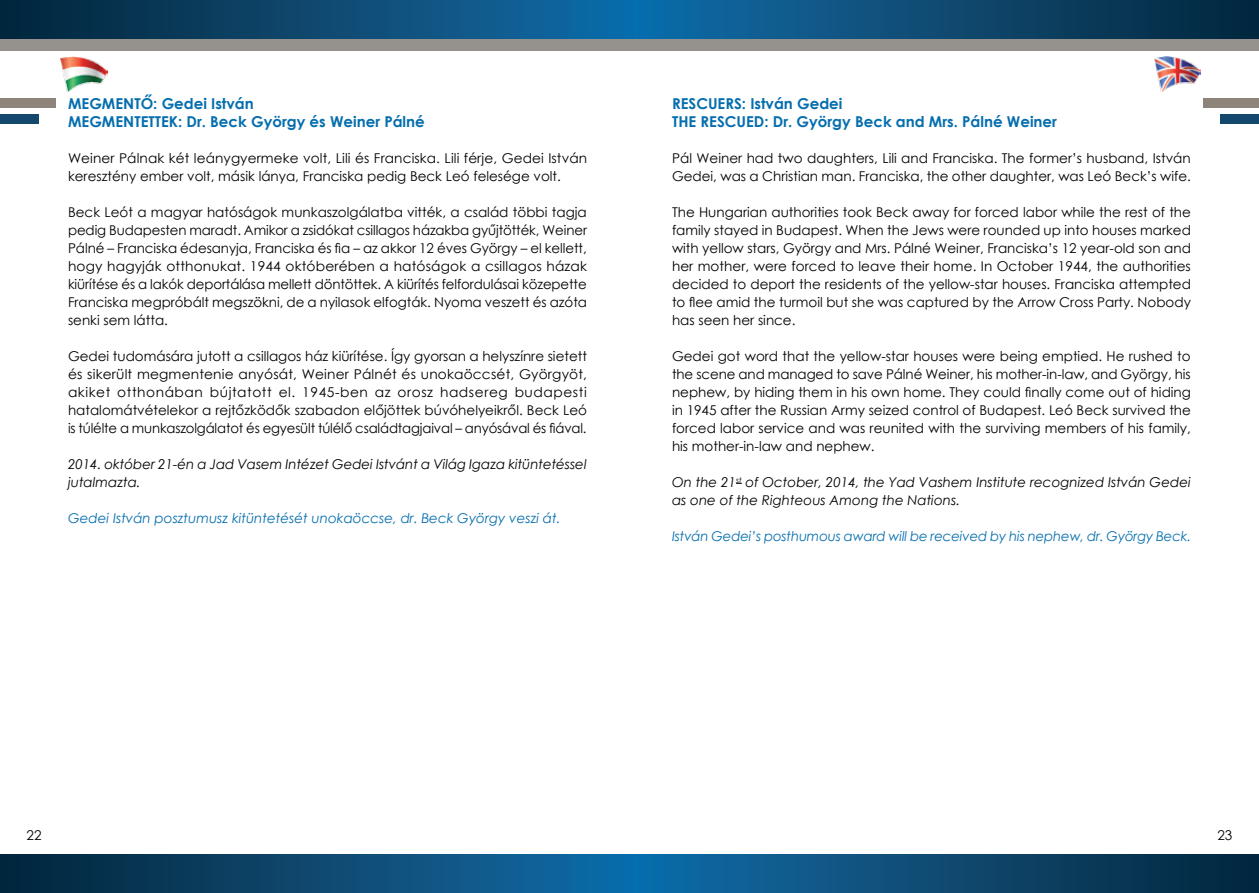
<style>
.page{position:relative;width:1259px;height:893px;background:#fff}
.page>*{position:absolute;margin:0;border:0;box-sizing:border-box;transform-origin:0 0}
.t1{font:700 15px/18px "Century Gothic";color:#056eae}
.t2{font:13.5px/18px "Century Gothic";color:#000;text-align:justify}
.t3{font:italic 13.5px/18px "Century Gothic";color:#000}
.t4{font:italic 13.5px "Century Gothic";color:#056eae}
</style>
<div class="page">
<div style="left:0;top:0;width:1259px;height:51px;background:#95918c"></div>
<svg style="left:0;top:0;width:1259px;height:38px;background:#0b4971"></svg>
<svg style="left:0;top:855px;width:1259px;height:38px;background:#0b4971"></svg>
<div style="left:0;top:98px;width:55px;height:9px;background:#8f8479"></div>
<div style="left:0;top:115px;width:38px;height:9px;background:#13476d"></div>
<div style="left:1203px;top:98px;width:56px;height:9px;background:#8f8479"></div>
<div style="left:1220px;top:115px;width:39px;height:9px;background:#13476d"></div>
<img style="left:61px;top:57px;width:46px;height:34px">
<img style="left:1154px;top:57px;width:46px;height:34px">
<p class="t1" style="left:68px;top:94px;width:358px">MEGMENTŐ: Gedei István<br>MEGMENTETTEK: Dr. Beck György és Weiner Pálné</p>
<p class="t2" style="left:68px;top:149px;width:520px">Weiner Pálnak két leánygyermeke volt, Lili és Franciska. Lili férje, Gedei István keresztény ember volt, másik lánya, Franciska pedig Beck Leó felesége volt.</p>
<p class="t2" style="left:68px;top:203px;width:520px">Beck Leót a magyar hatóságok munkaszolgálatba vitték, a család többi tagja pedig Budapesten maradt. Amikor a zsidókat csillagos házakba gyűjtötték, Weiner Pálné – Franciska édesanyja, Franciska és fia – az akkor 12 éves György – el kellett, hogy hagyják otthonukat. 1944 októberében a hatóságok a csillagos házak kiürítése és a lakók deportálása mellett döntöttek. A kiürítés felfordulásai közepette Franciska megpróbált megszökni, de a nyilasok elfogták. Nyoma veszett és azóta senki sem látta.</p>
<p class="t2" style="left:68px;top:347px;width:520px">Gedei tudomására jutott a csillagos ház kiürítése. Így gyorsan a helyszínre sietett és sikerült megmentenie anyósát, Weiner Pálnét és unokaöccsét, Györgyöt, akiket otthonában bújtatott el. 1945-ben az orosz hadsereg budapesti hatalomátvételekor a rejtőzködők szabadon előjöttek búvóhelyeikről. Beck Leó is túlélte a munkaszolgálatot és egyesült túlélő családtagjaival – anyósával és fiával.</p>
<p class="t3" style="left:68px;top:455px;width:520px">2014. október 21-én a Jad Vasem Intézet Gedei Istvánt a Világ Igaza kitüntetéssel jutalmazta.</p>
<p class="t4" style="left:68px;top:509px;width:494px">Gedei István posztumusz kitüntetését unokaöccse, dr. Beck György veszi át.</p>
<p class="t1" style="left:672px;top:94px;width:386px">RESCUERS: István Gedei<br>THE RESCUED: Dr. György Beck and Mrs. Pálné Weiner</p>
<p class="t2" style="left:672px;top:149px;width:520px">Pál Weiner had two daughters, Lili and Franciska. The former’s husband, István<br>Gedei, was a Christian man. Franciska, the other daughter, was Leó Beck’s wife.</p>
<p class="t2" style="left:672px;top:203px;width:520px">The Hungarian authorities took Beck away for forced labor while the rest of the family stayed in Budapest. When the Jews were rounded up into houses marked with yellow stars, György and Mrs. Pálné Weiner, Franciska’s 12 year-old son and her mother, were forced to leave their home. In October 1944, the authorities decided to deport the residents of the yellow-star houses. Franciska attempted to flee amid the turmoil but she was captured by the Arrow Cross Party. Nobody has seen her since.</p>
<p class="t2" style="left:672px;top:347px;width:520px">Gedei got word that the yellow-star houses were being emptied. He rushed to the scene and managed to save Pálné Weiner, his mother-in-law, and György, his nephew, by hiding them in his own home. They could finally come out of hiding in 1945 after the Russian Army seized control of Budapest. Leó Beck survived the forced labor service and was reunited with the surviving members of his family, his mother-in-law and nephew.</p>
<p class="t3" style="left:672px;top:473px;width:520px">On the 21<sup>st</sup> of October, 2014, the Yad Vashem Institute recognized István Gedei as one of the Righteous Among the Nations.</p>
<p class="t4" style="left:672px;top:527px;width:520px">István Gedei’s posthumous award will be received by his nephew, dr. György Beck.</p>
<p class="t2" style="left:27px;top:825px;width:16px">22</p>
<p class="t2" style="left:1217px;top:825px;width:16px">23</p>
</div>
